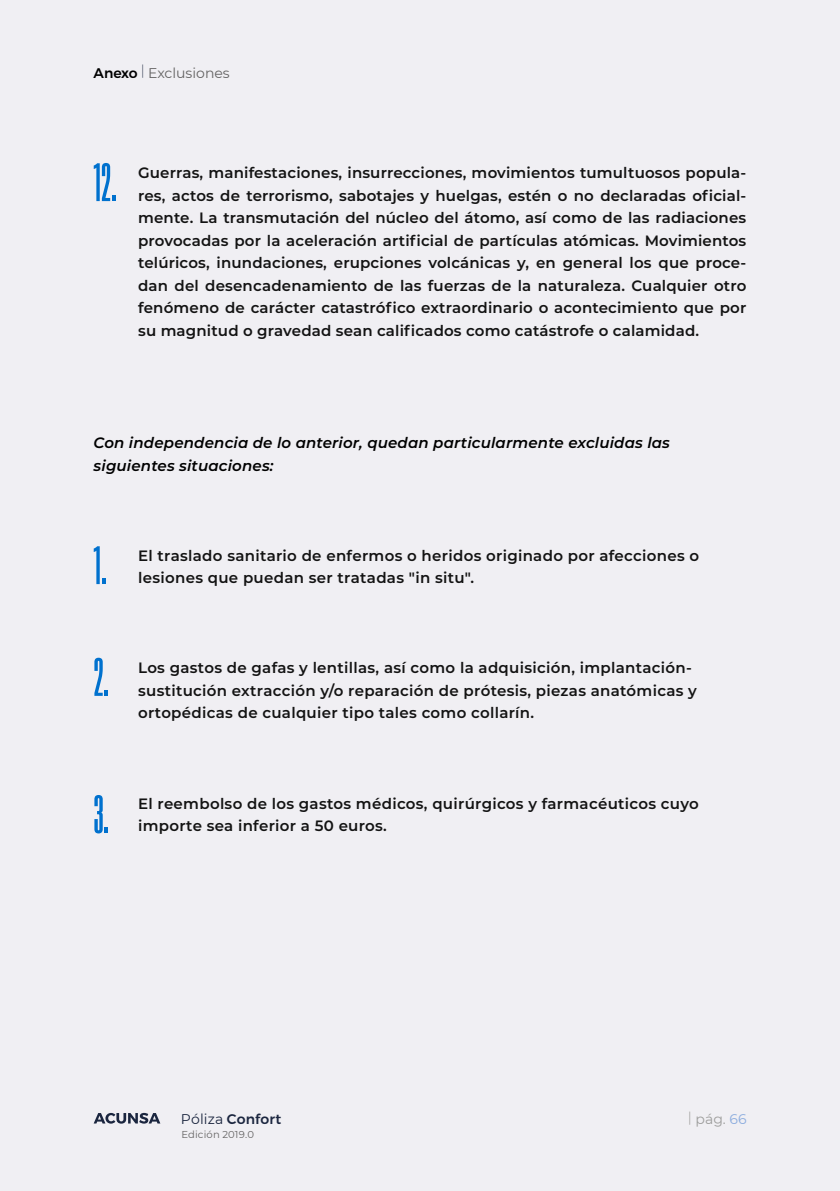
<style>
.page{position:relative;width:840px;height:1191px;background:#fff}
.page>*{position:absolute;margin:0;border:0;box-sizing:border-box;transform-origin:0 0}
.t1{font:700 54px/111.8px "Coign Pro 47";color:#0071ce}
.t2{font:600 15px/22.4px "Montserrat";letter-spacing:.02em;color:#131313}
.t3{font:italic 600 15px/22.4px "Montserrat";letter-spacing:.01em;color:#000}
.t4{font:14px "Montserrat";color:#646363}
.t5{font:500 14px "Montserrat";letter-spacing:.01em;color:#1b263f}
.t6{font:14px "Montserrat";color:#9d9d9c}
.t7{font:10px "Montserrat";letter-spacing:.015em;color:#646363}
.s1{font-weight:500;color:#000}
.s2{font-weight:200;color:#1b263f}
.s3{font-weight:400}
.s4{font-weight:300}
.s5{color:#8bacde}
</style>
<div class="page">
<div style="left:0;top:0;width:839px;height:1191px;background:#f0eff3"></div>
<svg style="left:94px;top:1112px;width:66px;height:11px"></svg>
<p class="t4" style="left:94px;top:63px;width:138px"><span class="s1">Anexo</span> <span class="s2">|</span> Exclusiones</p>
<h1 class="t1" style="left:94px;top:126px;width:24px">12.</h1>
<p class="t2" style="left:138px;top:161px;width:609px;text-align:justify">Guerras, manifestaciones, insurrecciones, movimientos tumultuosos popula&shy;res, actos de terrorismo, sabotajes y huelgas, estén o no declaradas oficial&shy;mente. La transmutación del núcleo del átomo, así como de las radiaciones provocadas por la aceleración artificial de partículas atómicas. Movimientos telúricos, inundaciones, erupciones volcánicas y, en general los que proce&shy;dan del desencadenamiento de las fuerzas de la naturaleza. Cualquier otro fenómeno de carácter catastrófico extraordinario o acontecimiento que por su magnitud o gravedad sean calificados como catástrofe o calamidad.</p>
<p class="t3" style="left:94px;top:431px;width:577px">Con independencia de lo anterior, quedan particularmente excluidas las siguientes situaciones:</p>
<h1 class="t1" style="left:94px;top:509px;width:17px">1.<br>2.</h1>
<h1 class="t1" style="left:94px;top:758px;width:17px">3.</h1>
<p class="t2" style="left:138px;top:544px;width:562px">El traslado sanitario de enfermos o heridos originado por afecciones o lesiones que puedan ser tratadas "in situ".</p>
<p class="t2" style="left:138px;top:656px;width:560px">Los gastos de gafas y lentillas, así como la adquisición, implantación&shy;sustitución extracción y/o reparación de prótesis, piezas anatómicas y ortopédicas de cualquier tipo tales como collarín.</p>
<p class="t2" style="left:138px;top:791px;width:562px">El reembolso de los gastos médicos, quirúrgicos y farmacéuticos cuyo importe sea inferior a 50 euros.</p>
<p class="t5" style="left:181px;top:1107px;width:102px"><span class="s3">Póliza</span> Confort</p>
<p class="t7" style="left:181px;top:1127px;width:74px">Edición 2019.0</p>
<p class="t6" style="left:687px;top:1109px;width:60px"><span class="s4">|</span> pág. <span class="s5">66</span></p>
</div>
